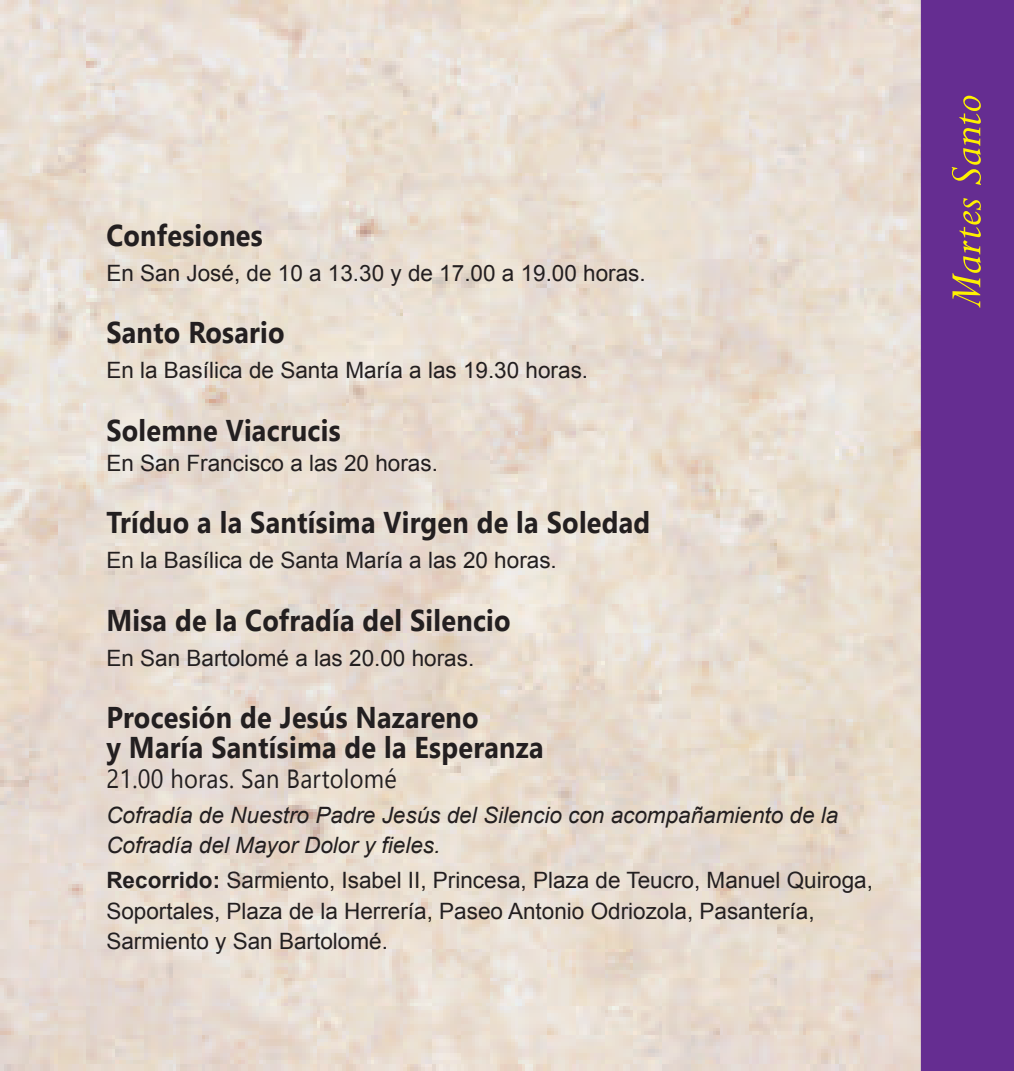
<style>
.page{position:relative;width:1014px;height:1071px;background:#fff}
.page>*{position:absolute;margin:0;border:0;box-sizing:border-box;transform-origin:0 0}
.t1{font:italic 50px "Perpetua";color:#fff101}
.t2{font:700 30px/30px "Nirmala UI";letter-spacing:.01em;color:#231f20;scale:.9 1}
.t3{font:26.25px "Nirmala UI";letter-spacing:.01em;color:#231f20;scale:.9 1}
.t4{font:22.5px/30px "Arial";color:#231f20}
.t5{font:italic 22.5px/30px "Arial";color:#231f20}
.s1{font-weight:700}
</style>
<div class="page">
<img style="left:0;top:0;width:920px;height:1070px">
<div style="left:920px;top:0;width:93px;height:1070px;background:#652d91"></div>
<h2 class="t2" style="left:106px;top:218px;width:175px">Confesiones</h2>
<p class="t4" style="left:106px;top:258px;width:541px">En San José, de 10 a 13.30 y de 17.00 a 19.00 horas.</p>
<h2 class="t2" style="left:106px;top:316px;width:200px">Santo Rosario</h2>
<p class="t4" style="left:106px;top:355px;width:483px">En la Basílica de Santa María a las 19.30 horas.</p>
<h2 class="t2" style="left:106px;top:413px;width:262px">Solemne Viacrucis</h2>
<p class="t4" style="left:106px;top:448px;width:333px">En San Francisco a las 20 horas.</p>
<h2 class="t2" style="left:106px;top:506px;width:606px">Tríduo a la Santísima Virgen de la Soledad</h2>
<p class="t4" style="left:106px;top:545px;width:452px">En la Basílica de Santa María a las 20 horas.</p>
<h2 class="t2" style="left:106px;top:603px;width:451px">Misa de la Cofradía del Silencio</h2>
<p class="t4" style="left:106px;top:643px;width:369px">En San Bartolomé a las 20.00 horas.</p>
<h2 class="t2" style="left:106px;top:701px;width:487px">Procesión de Jesús Nazareno<br>y María Santísima de la Esperanza</h2>
<p class="t3" style="left:106px;top:758px;width:324px">21.00 horas. San Bartolomé</p>
<p class="t5" style="left:106px;top:800px;width:733px">Cofradía de Nuestro Padre Jesús del Silencio con acompañamiento de la<br>Cofradía del Mayor Dolor y fieles.</p>
<p class="t4" style="left:106px;top:865px;width:768px"><span class="s1">Recorrido:</span> Sarmiento, Isabel II, Princesa, Plaza de Teucro, Manuel Quiroga,<br>Soportales, Plaza de la Herrería, Paseo Antonio Odriozola, Pasantería,<br>Sarmiento y San Bartolomé.</p>
<h1 class="t1" style="left:934px;top:308px;width:215px;rotate:-90deg">Martes Santo</h1>
</div>
